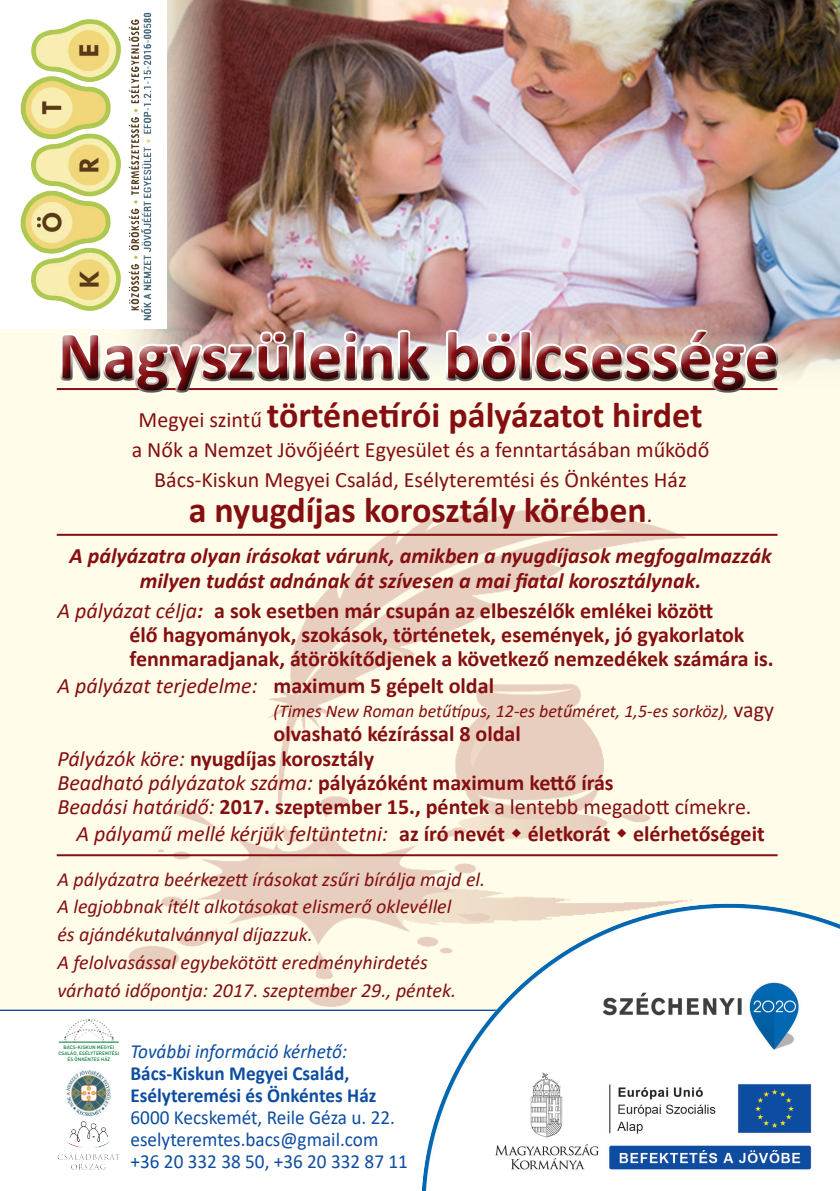
<style>
.page{position:relative;width:840px;height:1191px;background:#fff}
.page>*{position:absolute;margin:0;border:0;box-sizing:border-box;transform-origin:0 0}
.t1{font:700 68.2px "Calibri";color:#850e11}
.Normál{font:700 36px "Calibri";color:#850e11}
.Normál-2{font:700 22px/24.2px "Calibri";color:#850e11}
.Normál-3{font:italic 700 22px/24.2px "Calibri";color:#850e11;text-align:center}
.Normál-4{font:22px/30px "Calibri";color:#850e11;text-align:center}
.Normál-5{font:italic 22px "Calibri";color:#850e11}
.Normál-6{font:italic 20px "Calibri";color:#850e11}
.Normál-7{font:20px/22px "Calibri";color:#0d4da1;scale:.96 1}
.Normál-8{font:italic 20px "Calibri";color:#0d4da1;scale:.96 1}
.Normál-9{font:italic 18px "Calibri";color:#850e11}
.t2{font:500 4.8px/6px "DIN Pro";letter-spacing:.01em;color:#007836;text-align:center}
.s1{font-weight:400;font-size:22px}
.s2{font-weight:400;font-style:italic}
.s3{font-style:italic}
.s4{font-weight:700;font-style:normal}
.s5{font-style:normal;font-size:22px}
.s6{font-weight:400}
.s7{font-weight:700}
</style>
<div class="page">
<div style="left:0;top:0;width:839px;height:1191px;background:#fffde9"></div>
<img style="left:114px;top:509px;width:600px;height:498px">
<img style="left:166px;top:0;width:673px;height:379px">
<div style="left:45px;top:314px;width:742px;height:82px;background:#fff;opacity:.75"></div>
<div style="left:49px;top:320px;width:743px;height:87px;background:#231f20;opacity:.75"></div>
<hr style="left:57px;top:534px;width:720px;height:2px;background:#850e11">
<hr style="left:57px;top:854px;width:720px;height:2px;background:#850e11">
<hr style="left:0;top:1009px;width:697px;height:2px;background:#0d4da1">
<div style="left:0;top:1011px;width:839px;height:180px;background:#fff"></div>
<img style="left:420px;top:903px;width:419px;height:288px">
<svg style="left:64px;top:1019px;width:50px;height:22px"></svg>
<hr style="left:59px;top:1041px;width:60px;height:1px;background:#007836">
<img style="left:66px;top:1070px;width:45px;height:46px">
<div style="left:0;top:0;width:166px;height:329px;background:#fff"></div>
<img style="left:20px;top:12px;width:132px;height:309px">
<img style="left:57px;top:1121px;width:63px;height:49px">
<svg style="left:511px;top:828px;width:9px;height:9px"></svg>
<svg style="left:617px;top:828px;width:9px;height:9px"></svg>
<h1 class="t1" style="left:58px;top:307px;width:722px">Nagyszüleink bölcsessége</h1>
<p class="Normál" style="left:138px;top:389px;width:565px"><span class="s1">Megyei szintű</span> történetírói pályázatot hirdet</p>
<p class="Normál-4" style="left:132px;top:434px;width:578px">a Nők a Nemzet Jövőjéért Egyesület és a fenntartásában működő<br>Bács-Kiskun Megyei Család, Esélyteremtési és Önkéntes Ház</p>
<p class="Normál" style="left:188px;top:485px;width:465px">a nyugdíjas korosztály körében<span class="s1">.</span></p>
<p class="Normál-3" style="left:70px;top:543px;width:703px">A pályázatra olyan írásokat várunk, amikben a nyugdíjasok megfogalmazzák milyen tudást adnának át szívesen a mai fiatal korosztálynak.</p>
<p class="Normál-2" style="left:129px;top:598px;width:645px;text-indent:-72px"><span class="s2">A pályázat célja</span><span class="s3">:</span> a sok esetben már csupán az elbeszélők emlékei között<br>élő hagyományok, szokások, történetek, események, jó gyakorlatok fennmaradjanak, átörökítődjenek a következő nemzedékek számára is.</p>
<p class="Normál-5" style="left:57px;top:670px;width:438px">A pályázat terjedelme: <span class="s4">maximum 5 gépelt oldal</span></p>
<p class="Normál-9" style="left:273px;top:698px;width:501px">(Times New Roman betűtípus, 12-es betűméret, 1,5-es sorköz), <span class="s5">vagy</span></p>
<p class="Normál-2" style="left:273px;top:721px;width:249px">olvasható kézírással 8 oldal</p>
<p class="Normál-2" style="left:57px;top:746px;width:318px"><span class="s2">Pályázók köre:</span> nyugdíjas korosztály</p>
<p class="Normál-2" style="left:57px;top:770px;width:557px"><span class="s2">Beadható pályázatok száma:</span> pályázóként maximum kettő írás</p>
<p class="Normál-2" style="left:57px;top:794px;width:695px"><span class="s2">Beadási határidő:</span> 2017. szeptember 15., péntek <span class="s6">a lentebb megadott címekre.</span></p>
<p class="Normál-2" style="left:76px;top:821px;width:689px"><span class="s2">A pályamű mellé kérjük feltüntetni:</span> az író nevét életkorát elérhetőségeit</p>
<p class="Normál-6" style="left:57px;top:865px;width:429px">A pályázatra beérkezett írásokat zsűri bírálja majd el.</p>
<p class="Normál-6" style="left:57px;top:893px;width:395px">A legjobbnak ítélt alkotásokat elismerő oklevéllel</p>
<p class="Normál-6" style="left:57px;top:920px;width:257px">és ajándékutalvánnyal díjazzuk.</p>
<p class="Normál-6" style="left:57px;top:948px;width:372px">A felolvasással egybekötött eredményhirdetés</p>
<p class="Normál-6" style="left:57px;top:976px;width:400px">várható időpontja: 2017. szeptember 29., péntek.</p>
<p class="t2" style="left:58px;top:1044px;width:62px">BÁCS-KISKUN MEGYEI<br>CSALÁD, ESÉLYTEREMTÉSI<br>ÉS ÖNKÉNTES HÁZ</p>
<p class="Normál-8" style="left:130px;top:1037px;width:227px">További információ kérhető:</p>
<p class="Normál-7" style="left:130px;top:1062px;width:290px"><span class="s7">Bács-Kiskun Megyei Család,<br>Esélyteremési és Önkéntes Ház<br></span>6000 Kecskemét, Reile Géza u. 22. eselyteremtes.bacs@gmail.com +36 20 332 38 50, +36 20 332 87 11</p>
</div>
